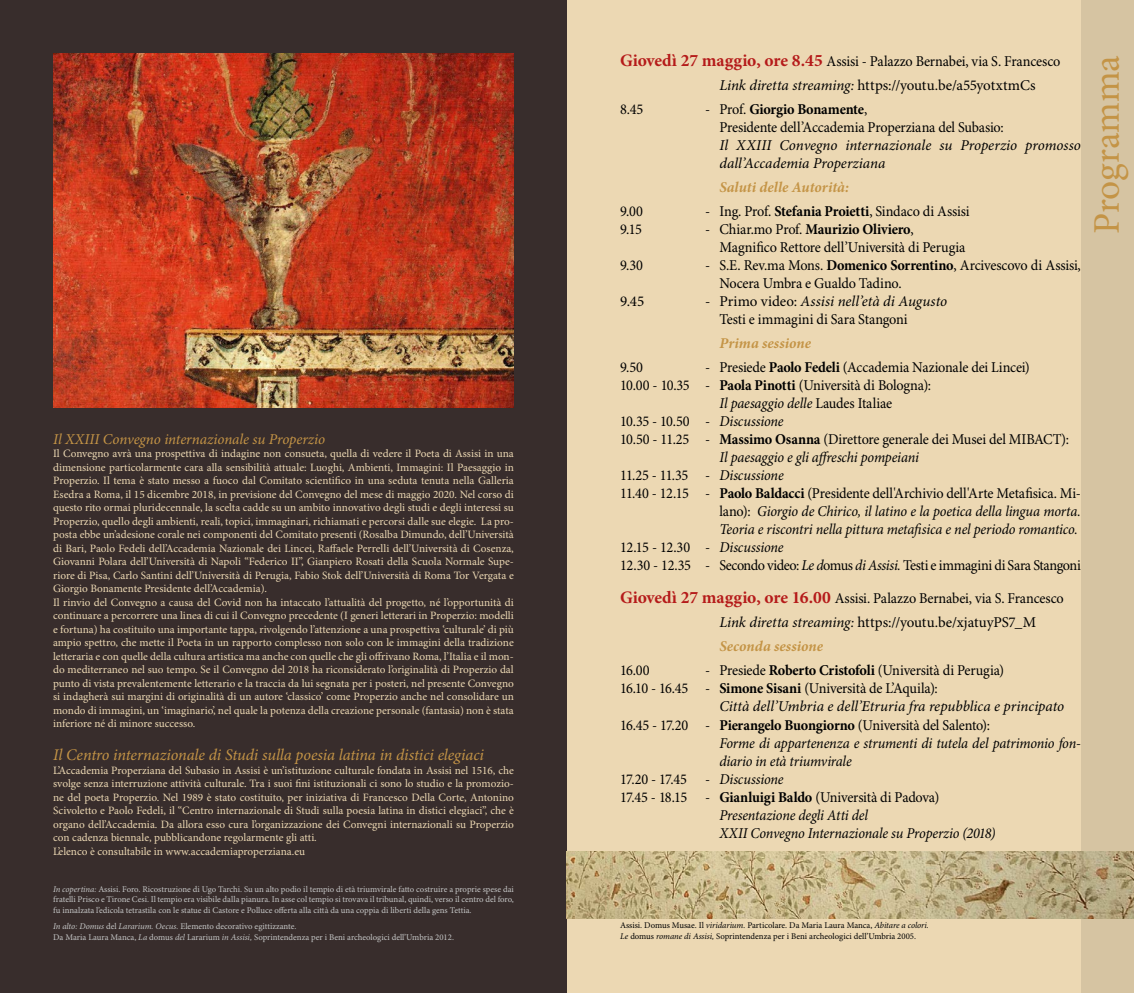
<style>
.page{position:relative;width:1134px;height:993px;background:#fff}
.page>*{position:absolute;margin:0;border:0;box-sizing:border-box;transform-origin:0 0}
.t1{font:37.5px "Minion Pro";color:#c49446}
.t2{font:italic 16.25px "Minion Pro";letter-spacing:-.005em;color:#c49446}
.t3{font:15px/18px "Minion Pro";letter-spacing:-.015em;color:#000;scale:.95 1}
.t4{font:italic 15px "Minion Pro";letter-spacing:-.01em;color:#000;scale:.95 1}
.t5{font:italic 15px/18px "Minion Pro";letter-spacing:-.01em;color:#000}
.t6{font:15px/18px "Minion Pro";letter-spacing:-.015em;color:#000}
.t7{font:italic 15px "Minion Pro";letter-spacing:-.005em;color:#c49446}
.t8{font:italic 700 15px "Minion Pro";color:#c49446}
.t9{font:11.25px/13.5px "Minion Pro";color:#ecd8b3}
.t10{font:8.75px/10.5px "Minion Pro";color:#c5c6c6;text-align:justify}
.t11{font:8.75px/10.5px "Minion Pro";color:#000}
.s1{font-style:italic}
.s2{font-weight:700;font-size:17.5px;color:#b51b1a}
.s3{font-weight:700}
.s4{font-style:normal}
.s5{font-weight:700;font-style:italic;color:#c49446}
</style>
<div class="page">
<div style="left:567px;top:0;width:567px;height:992px;background:#ecd8b3"></div>
<div style="left:1081px;top:0;width:53px;height:992px;background:#d6c4a2"></div>
<div style="left:0;top:0;width:567px;height:992px;background:#382d2c"></div>
<img style="left:53px;top:53px;width:461px;height:354px">
<img style="left:567px;top:851px;width:567px;height:67px">
<h3 class="t7" style="left:53px;top:429px;width:274px">Il XXIII Convegno internazionale su Properzio</h3>
<p class="t9" style="left:53px;top:447px;width:462px">Il Convegno avrà una prospettiva di indagine non consueta, quella di vedere il Poeta di Assisi in una dimensione particolarmente cara alla sensibilità attuale: Luoghi, Ambienti, Immagini: Il Paesaggio in Properzio. Il tema è stato messo a fuoco dal Comitato scientifico in una seduta tenuta nella Galleria Esedra a Roma, il 15 dicembre 2018, in previsione del Convegno del mese di maggio 2020. Nel corso di questo rito ormai pluridecennale, la scelta cadde su un ambito innovativo degli studi e degli interessi su Properzio, quello degli ambienti, reali, topici, immaginari, richiamati e percorsi dalle sue elegie. La pro&shy;posta ebbe un’adesione corale nei componenti del Comitato presenti (Rosalba Dimundo, dell’Università di Bari, Paolo Fedeli dell’Accademia Nazionale dei Lincei, Raffaele Perrelli dell’Università di Cosenza, Giovanni Polara dell’Università di Napoli “Federico II”, Gianpiero Rosati della Scuola Normale Supe&shy;riore di Pisa, Carlo Santini dell’Università di Perugia, Fabio Stok dell’Università di Roma Tor Vergata e Giorgio Bonamente Presidente dell’Accademia).<br>Il rinvio del Convegno a causa del Covid non ha intaccato l’attualità del progetto, né l’opportunità di continuare a percorrere una linea di cui il Convegno precedente (I generi letterari in Properzio: modelli e fortuna) ha costituito una importante tappa, rivolgendo l’attenzione a una prospettiva ‘culturale’ di più ampio spettro, che mette il Poeta in un rapporto complesso non solo con le immagini della tradizione letteraria e con quelle della cultura artistica ma anche con quelle che gli offrivano Roma, l’Italia e il mon&shy;do mediterraneo nel suo tempo. Se il Convegno del 2018 ha riconsiderato l’originalità di Properzio dal punto di vista prevalentemente letterario e la traccia da lui segnata per i posteri, nel presente Convegno si indagherà sui margini di originalità di un autore ‘classico’ come Properzio anche nel consolidare un mondo di immagini, un ‘imaginario’, nel quale la potenza della creazione personale (fantasia) non è stata inferiore né di minore successo.</p>
<h2 class="t2" style="left:53px;top:745px;width:432px">Il Centro internazionale di Studi sulla poesia latina in distici elegiaci</h2>
<p class="t9" style="left:53px;top:763px;width:462px">L’Accademia Properziana del Subasio in Assisi è un’istituzione culturale fondata in Assisi nel 1516, che svolge senza interruzione attività culturale. Tra i suoi fini istituzionali ci sono lo studio e la promozio&shy;ne del poeta Properzio. Nel 1989 è stato costituito, per iniziativa di Francesco Della Corte, Antonino Scivoletto e Paolo Fedeli, il “Centro internazionale di Studi sulla poesia latina in distici elegiaci”, che è organo dell’Accademia. Da allora esso cura l’organizzazione dei Convegni internazionali su Properzio con cadenza biennale, pubblicandone regolarmente gli atti.<br>L’elenco è consultabile in www.accademiaproperziana.eu</p>
<p class="t10" style="left:53px;top:883px;width:462px"><span class="s1">In copertina:</span> Assisi. Foro. Ricostruzione di Ugo Tarchi. Su un alto podio il tempio di età triumvirale fatto costruire a proprie spese dai fratelli Prisco e Tirone Cesi. Il tempio era visibile dalla pianura. In asse col tempio si trovava il tribunal, quindi, verso il centro del foro, fu innalzata l’edicola tetrastila con le statue di Castore e Polluce offerta alla città da una coppia di liberti della gens Tettia.</p>
<p class="t10" style="left:53px;top:921px;width:402px"><span class="s1">In alto: Domus</span> del <span class="s1">Lararium. Oecus.</span> Elemento decorativo egittizzante.<br>Da Maria Laura Manca, <span class="s1">La</span> domus <span class="s1">del</span> Lararium <span class="s1">in Assisi,</span> Soprintendenza per i Beni archeologici dell’Umbria 2012.</p>
<h3 class="t3" style="left:620px;top:53px;width:465px"><span class="s2">Giovedì 27 maggio, ore 8.45</span> Assisi - Palazzo Bernabei, via S. Francesco</h3>
<h3 class="t6" style="left:719px;top:77px;width:318px"><span class="s1">Link diretta streaming:</span> https://youtu.be/a55yotxtmCs</h3>
<h3 class="t3" style="left:620px;top:101px;width:26px">8.45</h3>
<h3 class="t3" style="left:719px;top:101px;width:301px;text-indent:-14px">- Prof. <span class="s3">Giorgio Bonamente</span>,<br>Presidente dell’Accademia Properziana del Subasio:</h3>
<h3 class="t5" style="left:719px;top:137px;width:363px">Il XXIII Convegno internazionale su Properzio promosso dall’Accademia Properziana</h3>
<h3 class="t8" style="left:719px;top:176px;width:131px">Saluti delle Autorità:</h3>
<h3 class="t3" style="left:620px;top:203px;width:26px">9.00</h3>
<h3 class="t3" style="left:705px;top:203px;width:280px">- Ing. Prof. <span class="s3">Stefania Proietti</span>, Sindaco di Assisi</h3>
<h3 class="t3" style="left:620px;top:221px;width:24px">9.15</h3>
<h3 class="t3" style="left:719px;top:221px;width:260px;text-indent:-14px">- Chiar.mo Prof. <span class="s3">Maurizio Oliviero</span>,<br>Magnifico Rettore dell’Università di Perugia</h3>
<h3 class="t3" style="left:620px;top:257px;width:26px">9.30</h3>
<h3 class="t3" style="left:719px;top:257px;width:382px;text-indent:-14px">- S.E. Rev.ma Mons. <span class="s3">Domenico Sorrentino</span>, Arcivescovo di Assisi,<br>Nocera Umbra e Gualdo Tadino.</h3>
<h3 class="t6" style="left:620px;top:293px;width:26px">9.45</h3>
<h3 class="t6" style="left:719px;top:293px;width:229px;text-indent:-14px"><span class="s1">-</span> Primo video: <span class="s1">Assisi nell’età di Augusto<br></span>Testi e immagini di Sara Stangoni</h3>
<h3 class="t8" style="left:719px;top:332px;width:93px">Prima sessione</h3>
<h3 class="t3" style="left:620px;top:359px;width:26px">9.50</h3>
<h3 class="t3" style="left:705px;top:359px;width:343px">- Presiede <span class="s3">Paolo Fedeli</span> (Accademia Nazionale dei Lincei)</h3>
<h3 class="t3" style="left:620px;top:377px;width:329px">10.00 - 10.35 - <span class="s3">Paola Pinotti</span> (Università di Bologna):</h3>
<h3 class="t4" style="left:719px;top:394px;width:183px">Il paesaggio delle <span class="s4">Laudes Italiae</span></h3>
<h3 class="t3" style="left:620px;top:413px;width:174px">10.35 - 10.50 - <span class="s1">Discussione</span></h3>
<h3 class="t3" style="left:620px;top:431px;width:474px">10.50 - 11.25 - <span class="s3">Massimo Osanna</span> (Direttore generale dei Musei del MIBACT):</h3>
<h3 class="t4" style="left:719px;top:448px;width:212px">Il paesaggio e gli affreschi pompeiani</h3>
<h3 class="t3" style="left:620px;top:467px;width:174px">11.25 - 11.35 - <span class="s1">Discussione</span></h3>
<h3 class="t3" style="left:620px;top:485px;width:486px">11.40 - 12.15 - <span class="s3">Paolo Baldacci</span> (Presidente dell'Archivio dell'Arte Metafisica. Mi-</h3>
<h3 class="t4" style="left:719px;top:502px;width:382px"><span class="s4">lano):</span> Giorgio de Chirico, il latino e la poetica della lingua morta.</h3>
<h3 class="t4" style="left:719px;top:520px;width:379px">Teoria e riscontri nella pittura metafisica e nel periodo romantico.</h3>
<h3 class="t3" style="left:620px;top:539px;width:174px">12.15 - 12.30 - <span class="s1">Discussione</span></h3>
<h3 class="t3" style="left:620px;top:557px;width:486px">12.30 - 12.35 - Secondo video: <span class="s1">Le d</span>omus <span class="s1">di Assisi.</span> Testi e immagini di Sara Stangoni</h3>
<h3 class="t3" style="left:719px;top:587px;width:364px;line-height:24px;text-indent:-99px"><span class="s2">Giovedì 27 maggio, ore 16.00</span> Assisi. Palazzo Bernabei, via S. Francesco<br><span class="s1">Link diretta streaming:</span> https://youtu.be/xjatuyPS7_M<br><span class="s5">Seconda sessione</span></h3>
<h3 class="t3" style="left:620px;top:662px;width:33px">16.00</h3>
<h3 class="t3" style="left:705px;top:662px;width:316px">- Presiede <span class="s3">Roberto Cristofoli</span> (Università di Perugia)</h3>
<h3 class="t3" style="left:620px;top:680px;width:336px">16.10 - 16.45 - <span class="s3">Simone Sisani</span> (Università de L’Aquila):</h3>
<h3 class="t5" style="left:719px;top:698px;width:346px">Città dell’Umbria e dell’Etruria fra repubblica e principato</h3>
<h3 class="t3" style="left:620px;top:716px;width:391px">16.45 - 17.20 - <span class="s3">Pierangelo Buongiorno</span> (Università del Salento):</h3>
<h3 class="t4" style="left:719px;top:733px;width:382px">Forme di appartenenza e strumenti di tutela del patrimonio fon-</h3>
<h3 class="t4" style="left:719px;top:751px;width:141px">diario in età triumvirale</h3>
<h3 class="t3" style="left:620px;top:770px;width:174px">17.20 - 17.45 - <span class="s1">Discussione</span></h3>
<h3 class="t3" style="left:620px;top:788px;width:337px">17.45 - 18.15 - <span class="s3">Gianluigi Baldo</span> (Università di Padova)</h3>
<h3 class="t4" style="left:719px;top:805px;width:158px">Presentazione degli Atti del</h3>
<h3 class="t4" style="left:719px;top:823px;width:292px">XXII Convegno Internazionale su Properzio (2018)</h3>
<h1 class="t1" style="left:1084px;top:234px;width:180px;rotate:-90deg">Programma</h1>
<p class="t11" style="left:620px;top:920px;width:310px">Assisi. Domus Musae. Il <span class="s1">viridarium.</span> Particolare. Da Maria Laura Manca, <span class="s1">Abitare a colori.<br>Le</span> domus <span class="s1">romane di Assisi,</span> Soprintendenza per i Beni archeologici dell’Umbria 2005.</p>
</div>
